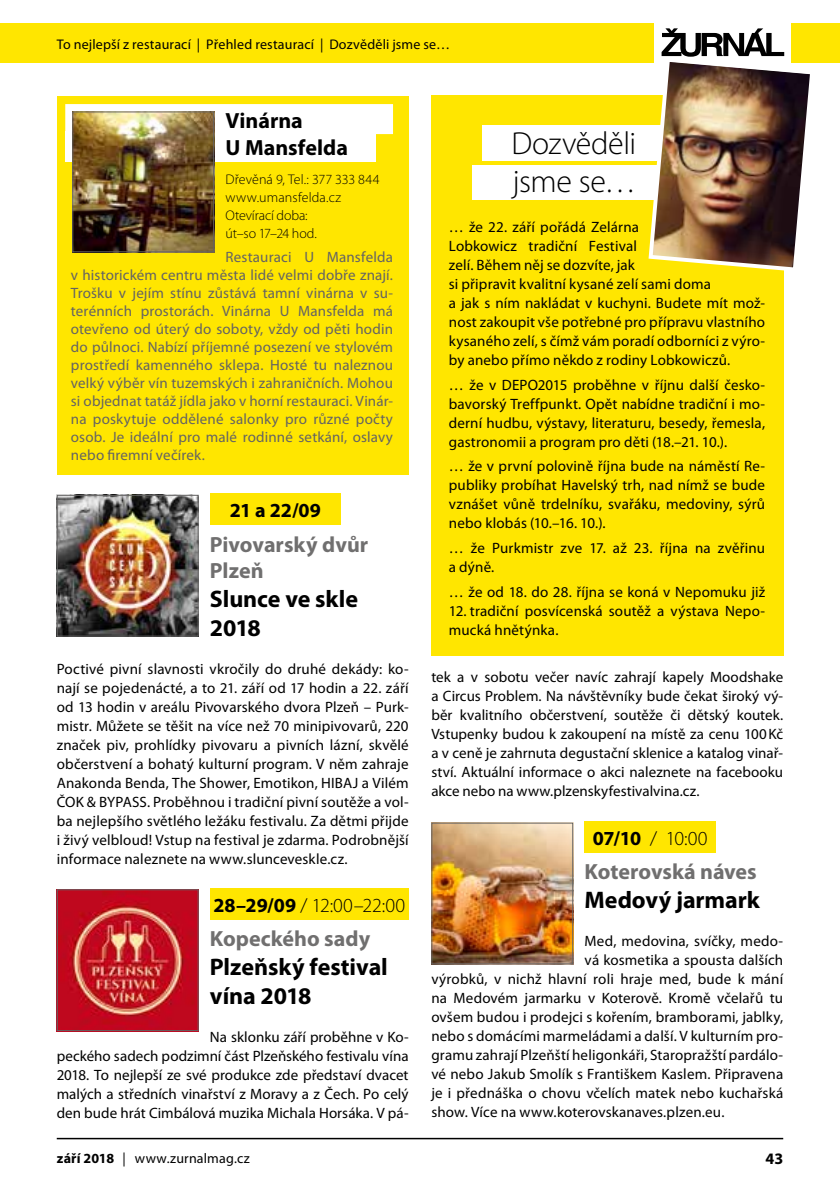
<style>
.page{position:relative;width:840px;height:1191px;background:#fff}
.page>*{position:absolute;margin:0;border:0;box-sizing:border-box;transform-origin:0 0}
.t1{font:300 32px/38.4px "Myriad Pro";letter-spacing:-.015em;color:#000}
.t2{font:700 24px/28.8px "Myriad Pro";letter-spacing:-.005em;color:#000}
.t3{font:700 22px/26.4px "Myriad Pro";color:#706f6f}
.t4{font:700 22px/26.4px "Myriad Pro";color:#000}
.t5{font:300 20px "Myriad Pro";letter-spacing:.005em;color:#000}
.t6{font:700 20px "Myriad Pro";color:#000}
.t7{font:700 16px "Myriad Pro";color:#000}
.t8{font:15px/19px "Myriad Pro";letter-spacing:.01em;color:#000;text-align:justify}
.t9{font:15px/18px "Myriad Pro";letter-spacing:.01em;color:#646363;text-align:justify}
.t10{font:14px "Myriad Pro";letter-spacing:.01em;color:#000}
.t11{font:300 14px/18px "Myriad Pro";color:#000}
.s1{font-weight:700}
</style>
<div class="page">
<div style="left:0;top:23px;width:653px;height:39px;background:#ffe600"></div>
<div style="left:790px;top:23px;width:49px;height:39px;background:#ffe600"></div>
<hr style="left:57px;top:1137px;width:725px;height:2px;background:#000">
<div style="left:210px;top:494px;width:130px;height:31px;background:#ffe600"></div>
<div style="left:210px;top:888px;width:198px;height:31px;background:#ffe600"></div>
<img style="left:59px;top:497px;width:137px;height:137px">
<div style="left:57px;top:495px;width:141px;height:141px;border:1px solid #646363"></div>
<img style="left:59px;top:891px;width:137px;height:138px">
<div style="left:57px;top:889px;width:141px;height:142px;border:1px solid #646363"></div>
<div style="left:57px;top:96px;width:351px;height:379px;background:#ffe600"></div>
<div style="left:65px;top:131px;width:311px;height:31px;background:#fff"></div>
<div style="left:65px;top:104px;width:328px;height:30px;background:#fff"></div>
<img style="left:74px;top:113px;width:138px;height:137px">
<div style="left:72px;top:111px;width:142px;height:141px;border:1px solid #646363"></div>
<div style="left:431px;top:96px;width:352px;height:560px;background:#ffe600"></div>
<div style="left:482px;top:125px;width:216px;height:36px;background:#fff"></div>
<div style="left:472px;top:165px;width:191px;height:34px;background:#fff"></div>
<img style="left:646px;top:28px;width:169px;height:246px">
<div style="left:584px;top:821px;width:131px;height:32px;background:#ffe600"></div>
<img style="left:433px;top:824px;width:138px;height:138px">
<div style="left:431px;top:822px;width:142px;height:142px;border:1px solid #646363"></div>
<p class="t10" style="left:57px;top:35px;width:394px">To nejlepší z restaurací | Přehled restaurací | Dozvěděli jsme se…</p>
<h3 class="t4" style="left:225px;top:107px;width:124px">Vinárna<br>U Mansfelda</h3>
<p class="t11" style="left:225px;top:170px;width:156px">Dřevěná 9, Tel.: 377 333 844 www.umansfelda.cz<br>Otevírací doba:<br>út–so 17–24 hod.</p>
<p class="t9" style="left:71px;top:248px;width:323px;text-indent:154px">Restauraci U Mansfelda v historickém centru města lidé velmi dobře znají.<br>Trošku v jejím stínu zůstává tamní vinárna v su&shy;terénních prostorách. Vinárna U Mansfelda má otevřeno od úterý do soboty, vždy od pěti hodin do půlnoci. Nabízí příjemné posezení ve stylovém prostředí kamenného sklepa. Hosté tu naleznou velký výběr vín tuzemských i zahraničních. Mohou si objednat tatáž jídla jako v horní restauraci. Vinár&shy;na poskytuje oddělené salonky pro různé počty osob. Je ideální pro malé rodinné setkání, oslavy nebo firemní večírek.</p>
<h3 class="t6" style="left:230px;top:497px;width:93px">21 a 22/09</h3>
<h3 class="t3" style="left:210px;top:530px;width:160px">Pivovarský dvůr<br>Plzeň</h3>
<h2 class="t2" style="left:210px;top:583px;width:149px">Slunce ve skle<br>2018</h2>
<p class="t8" style="left:57px;top:659px;width:353px">Poctivé pivní slavnosti vkročily do druhé dekády: ko&shy;nají se pojedenácté, a to 21. září od 17 hodin a 22. září od 13 hodin v areálu Pivovarského dvora Plzeň – Purk&shy;mistr. Můžete se těšit na více než 70 minipivovarů, 220 značek piv, prohlídky pivovaru a pivních lázní, skvělé občerstvení a bohatý kulturní program. V něm zahraje Anakonda Benda, The Shower, Emotikon, HIBAJ a Vilém ČOK &amp; BYPASS. Proběhnou i tradiční pivní soutěže a vol&shy;ba nejlepšího světlého ležáku festivalu. Za dětmi přijde i živý velbloud! Vstup na festival je zdarma. Podrobnější informace naleznete na www.slunceveskle.cz.</p>
<h3 class="t5" style="left:213px;top:893px;width:193px"><span class="s1">28–29/09</span> / 12:00–22:00</h3>
<h3 class="t3" style="left:210px;top:924px;width:162px">Kopeckého sady</h3>
<h2 class="t2" style="left:210px;top:951px;width:179px">Plzeňský festival vína 2018</h2>
<p class="t8" style="left:57px;top:1027px;width:353px;text-indent:153px">Na sklonku září proběhne v Ko&shy;peckého sadech podzimní část Plzeňského festivalu vína 2018. To nejlepší ze své produkce zde představí dvacet malých a středních vinařství z Moravy a z Čech. Po celý den bude hrát Cimbálová muzika Michala Horsáka. V pá-</p>
<h1 class="t1" style="left:511px;top:124px;width:126px">Dozvěděli jsme se…</h1>
<p class="t8" style="left:448px;top:217px;width:318px;text-align:left">… že 22. září pořádá Zelárna<br>Lobkowicz tradiční Festival<br>zelí. Během něj se dozvíte, jak<br>si připravit kvalitní kysané zelí sami doma<br>a jak s ním nakládat v kuchyni. Budete mít mož&shy;nost zakoupit vše potřebné pro přípravu vlastního kysaného zelí, s čímž vám poradí odborníci z výro&shy;by anebo přímo někdo z rodiny Lobkowiczů.</p>
<p class="t8" style="left:448px;top:375px;width:318px">… že v DEPO2015 proběhne v říjnu další česko&shy;bavorský Treffpunkt. Opět nabídne tradiční i mo&shy;derní hudbu, výstavy, literaturu, besedy, řemesla, gastronomii a program pro děti (18.–21. 10.).</p>
<p class="t8" style="left:448px;top:456px;width:318px">… že v první polovině října bude na náměstí Re&shy;publiky probíhat Havelský trh, nad nímž se bude vznášet vůně trdelníku, svařáku, medoviny, sýrů nebo klobás (10.–16. 10.).</p>
<p class="t8" style="left:448px;top:538px;width:317px">… že Purkmistr zve 17. až 23. října na zvěřinu a dýně.</p>
<p class="t8" style="left:448px;top:582px;width:317px">… že od 18. do 28. října se koná v Nepomuku již</p>
<p class="t8" style="left:448px;top:601px;width:318px">12. tradiční posvícenská soutěž a výstava Nepo&shy;mucká hnětýnka.</p>
<p class="t8" style="left:431px;top:667px;width:353px">tek a v sobotu večer navíc zahrají kapely Moodshake a Circus Problem. Na návštěvníky bude čekat široký vý&shy;běr kvalitního občerstvení, soutěže či dětský koutek.<br>Vstupenky budou k zakoupení na místě za cenu 100Kč a v ceně je zahrnuta degustační sklenice a katalog vinař&shy;ství. Aktuální informace o akci naleznete na facebooku akce nebo na www.plzenskyfestivalvina.cz.</p>
<h3 class="t5" style="left:592px;top:826px;width:116px"><span class="s1">07/10</span> / 10:00</h3>
<h3 class="t3" style="left:584px;top:858px;width:174px">Koterovská náves</h3>
<h2 class="t2" style="left:584px;top:885px;width:176px">Medový jarmark</h2>
<p class="t8" style="left:584px;top:931px;width:200px">Med, medovina, svíčky, medo-</p>
<p class="t8" style="left:584px;top:950px;width:200px">vá kosmetika a spousta dalších</p>
<p class="t8" style="left:431px;top:969px;width:353px">výrobků, v nichž hlavní roli hraje med, bude k mání</p>
<p class="t8" style="left:431px;top:988px;width:353px">na Medovém jarmarku v Koterově. Kromě včelařů tu</p>
<p class="t8" style="left:431px;top:1007px;width:353px">ovšem budou i prodejci s kořením, bramborami, jablky,</p>
<p class="t8" style="left:431px;top:1026px;width:353px">nebo s domácími marmeládami a další. V kulturním pro-</p>
<p class="t8" style="left:431px;top:1045px;width:353px">gramu zahrají Plzeňští heligonkáři, Staropražští pardálo-</p>
<p class="t8" style="left:431px;top:1064px;width:353px">vé nebo Jakub Smolík s Františkem Kaslem. Připravena</p>
<p class="t8" style="left:431px;top:1083px;width:353px">je i přednáška o chovu včelích matek nebo kuchařská</p>
<p class="t8" style="left:431px;top:1102px;width:294px">show. Více na www.koterovskanaves.plzen.eu.</p>
<p class="t10" style="left:57px;top:1149px;width:194px"><span class="s1">září 2018</span> | www.zurnalmag.cz</p>
<p class="t7" style="left:765px;top:1148px;width:19px">43</p>
</div>
